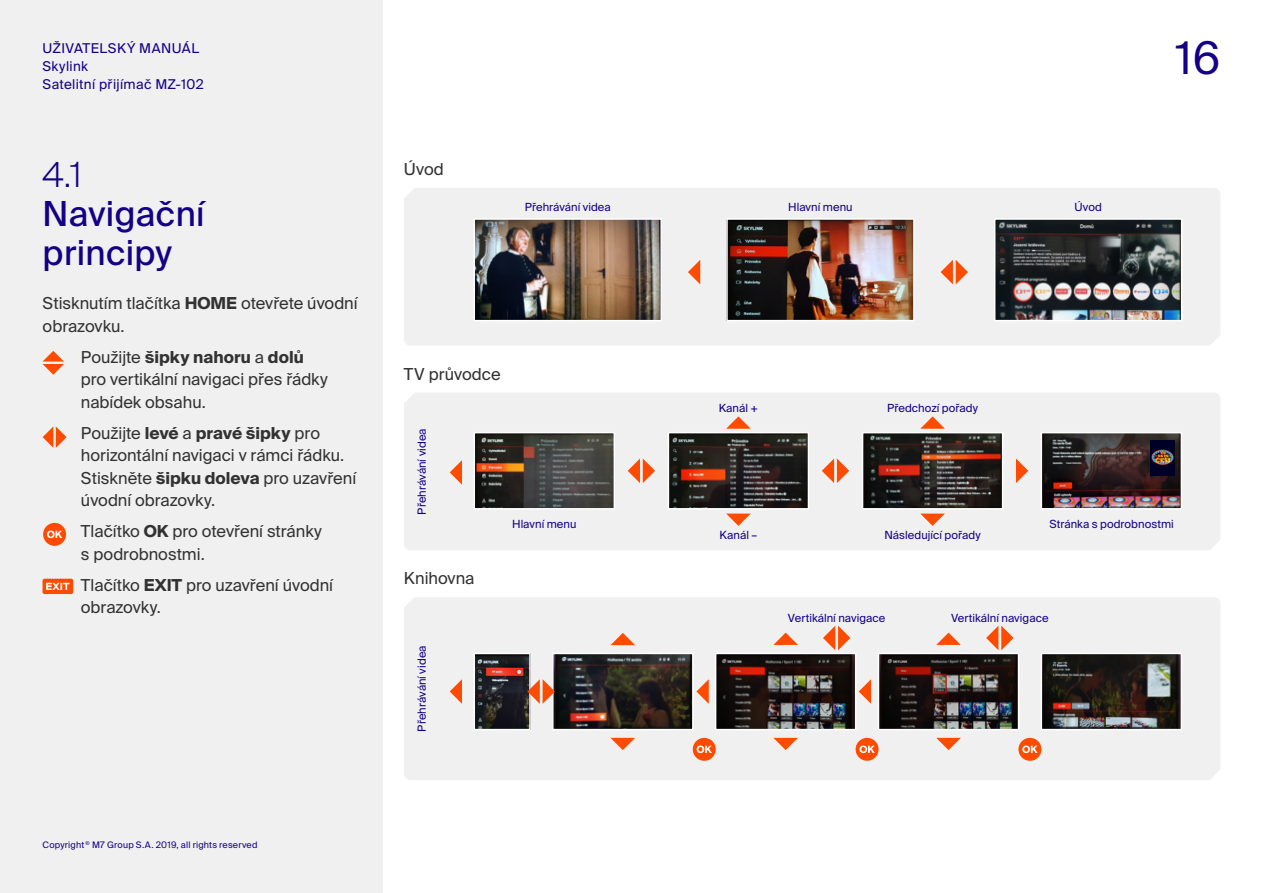
<style>
.page{position:relative;width:1263px;height:893px;background:#fff}
.page>*{position:absolute;margin:0;border:0;box-sizing:border-box;transform-origin:0 0}
.t1{font:45px "Suisse Intl";color:#140087}
.Titulek{font:34.5px/39px "Suisse Intl";letter-spacing:.01em;color:#140087}
.Cislo{font:300 34.5px "Suisse Intl";color:#140087}
.Uvodni_text{font:16.5px/22.5px "Suisse Intl";color:#323232}
.Mezititulky{font:16.5px "Suisse Intl";letter-spacing:.005em;color:#323232}
.t2{font:13.5px/18px "Suisse Intl";letter-spacing:.03em;color:#140087}
.Popisky{font:11.25px "Suisse Intl";letter-spacing:.005em;color:#140087}
.t3{font:9px "Suisse Intl";letter-spacing:.02em;color:#140087}
.s1{font-weight:700}
</style>
<div class="page">
<div style="left:0;top:0;width:383px;height:893px;background:#f0f0f0"></div>
<svg style="left:43px;top:351px;width:21px;height:24px"></svg>
<svg style="left:43px;top:426px;width:24px;height:22px"></svg>
<div style="left:43px;top:523px;width:23px;height:23px;background:#ff4b00;border-radius:50%"></div>
<svg style="left:47px;top:531px;width:15px;height:7px"></svg>
<div style="left:43px;top:579px;width:30px;height:15px;background:#ff4b00;border-radius:2px"></div>
<svg style="left:46px;top:583px;width:24px;height:7px"></svg>
<div style="left:404px;top:393px;width:816px;height:157px;background:#f0f0f0"></div>
<svg style="left:726px;top:416px;width:25px;height:13px"></svg>
<svg style="left:920px;top:416px;width:25px;height:13px"></svg>
<svg style="left:726px;top:514px;width:25px;height:12px"></svg>
<svg style="left:920px;top:514px;width:25px;height:12px"></svg>
<svg style="left:628px;top:458px;width:27px;height:25px"></svg>
<svg style="left:822px;top:458px;width:27px;height:25px"></svg>
<svg style="left:1016px;top:458px;width:12px;height:25px"></svg>
<svg style="left:450px;top:460px;width:12px;height:25px"></svg>
<img style="left:476px;top:435px;width:136px;height:72px">
<div style="left:473px;top:432px;width:142px;height:78px;border:2px solid #fff"></div>
<img style="left:671px;top:435px;width:135px;height:72px">
<div style="left:668px;top:432px;width:141px;height:78px;border:2px solid #fff"></div>
<img style="left:865px;top:435px;width:135px;height:72px">
<div style="left:862px;top:432px;width:141px;height:78px;border:2px solid #fff"></div>
<img style="left:1043px;top:435px;width:136px;height:72px">
<div style="left:1040px;top:432px;width:142px;height:78px;border:2px solid #fff"></div>
<div style="left:404px;top:188px;width:816px;height:158px;background:#f0f0f0"></div>
<svg style="left:940px;top:260px;width:28px;height:24px"></svg>
<svg style="left:688px;top:260px;width:12px;height:24px"></svg>
<img style="left:476px;top:221px;width:183px;height:97px">
<div style="left:473px;top:218px;width:189px;height:103px;border:2px solid #fff"></div>
<img style="left:997px;top:221px;width:182px;height:97px">
<div style="left:994px;top:218px;width:188px;height:103px;border:2px solid #fff"></div>
<img style="left:729px;top:221px;width:183px;height:97px">
<div style="left:726px;top:218px;width:189px;height:103px;border:2px solid #fff"></div>
<div style="left:404px;top:597px;width:816px;height:183px;background:#f0f0f0"></div>
<svg style="left:610px;top:633px;width:25px;height:12px"></svg>
<svg style="left:936px;top:633px;width:25px;height:12px"></svg>
<svg style="left:773px;top:633px;width:25px;height:12px"></svg>
<svg style="left:773px;top:738px;width:25px;height:12px"></svg>
<svg style="left:610px;top:738px;width:25px;height:12px"></svg>
<svg style="left:936px;top:738px;width:25px;height:12px"></svg>
<svg style="left:859px;top:679px;width:12px;height:25px"></svg>
<svg style="left:696px;top:679px;width:13px;height:25px"></svg>
<svg style="left:450px;top:679px;width:12px;height:25px"></svg>
<div style="left:693px;top:738px;width:23px;height:23px;background:#ff4b00;border-radius:50%"></div>
<svg style="left:697px;top:746px;width:15px;height:7px"></svg>
<div style="left:856px;top:738px;width:22px;height:23px;background:#ff4b00;border-radius:50%"></div>
<svg style="left:859px;top:746px;width:16px;height:7px"></svg>
<div style="left:1018px;top:738px;width:23px;height:23px;background:#ff4b00;border-radius:50%"></div>
<svg style="left:1022px;top:746px;width:15px;height:7px"></svg>
<img style="left:718px;top:656px;width:135px;height:71px">
<div style="left:715px;top:653px;width:141px;height:77px;border:2px solid #fff"></div>
<img style="left:555px;top:656px;width:136px;height:71px">
<div style="left:552px;top:653px;width:142px;height:77px;border:2px solid #fff"></div>
<img style="left:476px;top:656px;width:52px;height:71px">
<div style="left:473px;top:653px;width:58px;height:77px;border:2px solid #fff"></div>
<img style="left:881px;top:656px;width:135px;height:71px">
<div style="left:878px;top:653px;width:141px;height:77px;border:2px solid #fff"></div>
<img style="left:1043px;top:656px;width:136px;height:71px">
<div style="left:1040px;top:653px;width:142px;height:77px;border:2px solid #fff"></div>
<svg style="left:527px;top:679px;width:28px;height:25px"></svg>
<svg style="left:823px;top:626px;width:27px;height:24px"></svg>
<svg style="left:986px;top:626px;width:27px;height:24px"></svg>
<div style="left:1150px;top:440px;width:24px;height:36px;background:#000026"></div>
<img style="left:1151px;top:449px;width:23px;height:17px">
<p class="t2" style="left:43px;top:39px;width:163px">UŽIVATELSKÝ MANUÁL<br>Skylink<br>Satelitní přijímač MZ-102</p>
<p class="Cislo" style="left:43px;top:155px;width:41px">4.1</p>
<p class="Titulek" style="left:43px;top:195px;width:164px">Navigační principy</p>
<p class="Uvodni_text" style="left:43px;top:292px;width:317px">Stisknutím tlačítka <span class="s1">HOME</span> otevřete úvodní obrazovku.</p>
<p class="Uvodni_text" style="left:81px;top:346px;width:248px">Použijte <span class="s1">šipky nahoru</span> a <span class="s1">dolů </span>pro vertikální navigaci přes řádky nabídek obsahu.</p>
<p class="Uvodni_text" style="left:81px;top:422px;width:277px">Použijte <span class="s1">levé</span> a <span class="s1">pravé šipky</span> pro horizontální navigaci v rámci řádku.<br>Stiskněte <span class="s1">šipku doleva</span> pro uzavření úvodní obrazovky.</p>
<p class="Uvodni_text" style="left:81px;top:520px;width:242px">Tlačítko <span class="s1">OK</span> pro otevření stránky s podrobnostmi.</p>
<p class="Uvodni_text" style="left:81px;top:574px;width:254px">Tlačítko <span class="s1">EXIT</span> pro uzavření úvodní obrazovky.</p>
<p class="t3" style="left:43px;top:840px;width:216px">Copyright <sup>©</sup> M7 Group S.A. 2019, all rights reserved</p>
<p class="Mezititulky" style="left:404px;top:160px;width:41px">Úvod</p>
<p class="Popisky" style="left:525px;top:201px;width:88px">Přehrávání videa</p>
<p class="Popisky" style="left:788px;top:201px;width:66px">Hlavní menu</p>
<p class="Popisky" style="left:1074px;top:201px;width:29px">Úvod</p>
<h1 class="t1" style="left:1176px;top:32px;width:46px">16</h1>
<p class="Mezititulky" style="left:404px;top:364px;width:98px">TV průvodce</p>
<p class="Popisky" style="left:415px;top:514px;width:88px;rotate:-90deg">Přehrávání videa</p>
<p class="Mezititulky" style="left:404px;top:569px;width:72px">Knihovna</p>
<p class="Popisky" style="left:512px;top:517px;width:66px">Hlavní menu</p>
<p class="Popisky" style="left:415px;top:732px;width:88px;rotate:-90deg">Přehrávání videa</p>
<p class="Popisky" style="left:719px;top:401px;width:41px">Kanál +</p>
<p class="Popisky" style="left:887px;top:401px;width:93px">Předchozí pořady</p>
<p class="Popisky" style="left:720px;top:528px;width:39px">Kanál –</p>
<p class="Popisky" style="left:884px;top:528px;width:98px">Následující pořady</p>
<p class="Popisky" style="left:1049px;top:517px;width:126px">Stránka s podrobnostmi</p>
<p class="Popisky" style="left:788px;top:611px;width:99px">Vertikální navigace</p>
<p class="Popisky" style="left:951px;top:611px;width:99px">Vertikální navigace</p>
</div>
